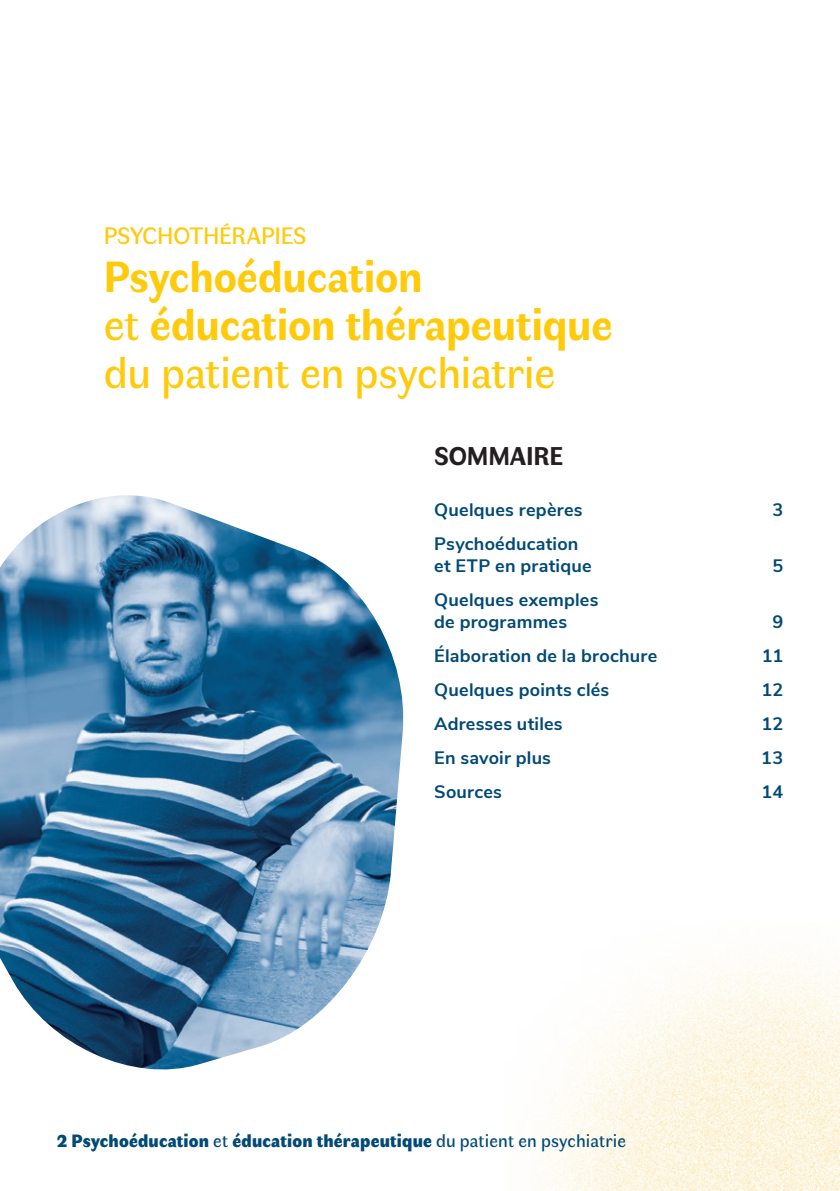
<style>
.page{position:relative;width:840px;height:1191px;background:#fff}
.page>*{position:absolute;margin:0;border:0;box-sizing:border-box;transform-origin:0 0}
.t1{font:700 44px/48px "Faune Text";letter-spacing:-.005em;color:#feca0a}
.t2{font:700 26px "Faune Text";letter-spacing:-.005em;color:#231f20}
.t3{font:24px "Faune Text";letter-spacing:-.01em;color:#feca0a}
.t4{font:700 18px/22px "Nunito Sans";letter-spacing:.01em;color:#014976}
.t5{font:900 18px "Faune Display";letter-spacing:.01em;color:#014976}
.s1{font-weight:400}
.s2{font-family:"Faune Text";font-weight:400}
</style>
<div class="page">
<img style="left:539px;top:957px;width:300px;height:234px">
<img style="left:0;top:495px;width:404px;height:574px">
<h3 class="t3" style="left:104px;top:220px;width:204px">PSYCHOTHÉRAPIES</h3>
<h1 class="t1" style="left:104px;top:250px;width:510px">Psychoéducation<br><span class="s1">et</span> éducation thérapeutique <span class="s1">du patient en psychiatrie</span></h1>
<h2 class="t2" style="left:434px;top:437px;width:131px">SOMMAIRE</h2>
<p class="t4" style="left:434px;top:497px;width:150px">Quelques repères</p>
<p class="t4" style="left:772px;top:497px;width:12px">3</p>
<p class="t4" style="left:434px;top:531px;width:159px">Psychoéducation et ETP en pratique</p>
<p class="t4" style="left:772px;top:553px;width:12px">5</p>
<p class="t4" style="left:434px;top:587px;width:166px">Quelques exemples de programmes</p>
<p class="t4" style="left:772px;top:609px;width:12px">9</p>
<p class="t4" style="left:434px;top:643px;width:224px">Élaboration de la brochure</p>
<p class="t4" style="left:761px;top:643px;width:23px">11</p>
<p class="t4" style="left:434px;top:677px;width:176px">Quelques points clés</p>
<p class="t4" style="left:761px;top:677px;width:23px">12</p>
<p class="t4" style="left:434px;top:711px;width:130px">Adresses utiles</p>
<p class="t4" style="left:761px;top:711px;width:23px">12</p>
<p class="t4" style="left:434px;top:745px;width:118px">En savoir plus</p>
<p class="t4" style="left:760px;top:745px;width:23px">13</p>
<p class="t4" style="left:434px;top:779px;width:69px">Sources</p>
<p class="t4" style="left:761px;top:779px;width:23px">14</p>
<p class="t5" style="left:57px;top:1127px;width:570px">2 Psychoéducation <span class="s2">et</span> éducation thérapeutique <span class="s2">du patient en psychiatrie</span></p>
</div>
